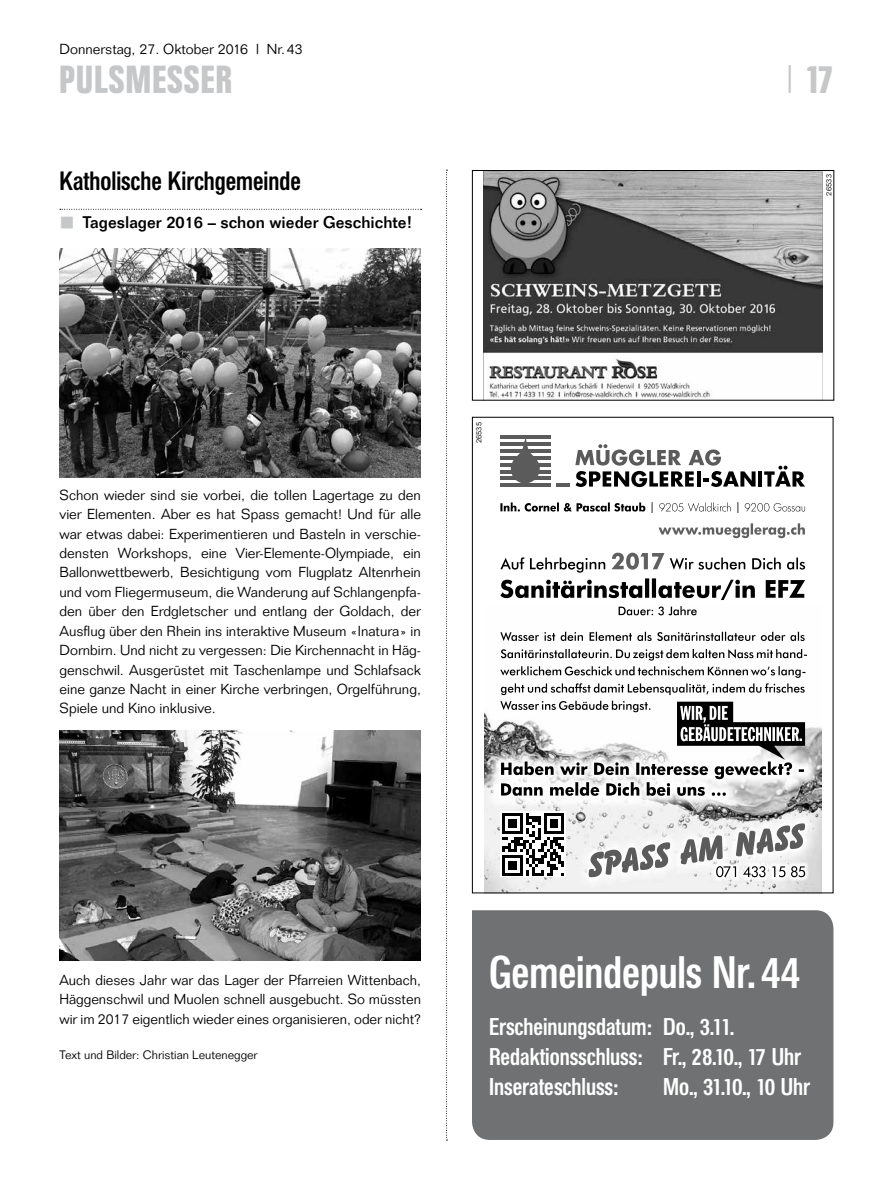
<style>
.page{position:relative;width:893px;height:1191px;background:#fff}
.page>*{position:absolute;margin:0;border:0;box-sizing:border-box;transform-origin:0 0}
.t1{font:500 45px "Folio Condensed BQ";color:#fff}
.t2{font:700 39px "Folio Condensed BQ";letter-spacing:.03em;color:#c6c7c8}
.t3{font:500 26.25px "Folio Condensed BQ";color:#000}
.t4{font:500 24px/30px "Folio Condensed BQ";color:#fff}
.t5{font:500 24px "Folio Condensed BQ";letter-spacing:-.025em;color:#fff}
.t6{font:500 16.5px "Folio";color:#000}
.t7{font:300 14.25px/19.4px "Folio";color:#000;text-align:justify}
.t8{font:300 12px "Folio";color:#000}
.t9{font:300 7.5px "Folio";letter-spacing:.02em;color:#000}
.s1{font-family:"Folio";font-weight:300}
</style>
<div class="page">
<svg style="left:446px;top:170px;width:1px;height:970px"></svg>
<svg style="left:60px;top:209px;width:362px;height:1px"></svg>
<img style="left:60px;top:248px;width:361px;height:230px">
<img style="left:60px;top:731px;width:361px;height:229px">
<div style="left:472px;top:910px;width:361px;height:230px;background:#707172"></div>
<img style="left:484px;top:606px;width:337px;height:285px">
<img style="left:484px;top:744px;width:337px;height:69px">
<svg style="left:500px;top:811px;width:66px;height:66px"></svg>
<svg style="left:658px;top:523px;width:147px;height:15px"></svg>
<svg style="left:500px;top:578px;width:305px;height:22px"></svg>
<svg style="left:500px;top:552px;width:305px;height:20px"></svg>
<svg style="left:619px;top:606px;width:78px;height:9px"></svg>
<svg style="left:576px;top:471px;width:118px;height:16px"></svg>
<svg style="left:697px;top:471px;width:3px;height:15px"></svg>
<svg style="left:703px;top:471px;width:52px;height:16px"></svg>
<hr style="left:758px;top:471px;width:4px;height:15px;background:#000">
<svg style="left:764px;top:465px;width:41px;height:21px"></svg>
<hr style="left:500px;top:435px;width:51px;height:4px;background:#5b5b5b">
<hr style="left:500px;top:442px;width:51px;height:4px;background:#5b5b5b">
<hr style="left:500px;top:449px;width:51px;height:3px;background:#5b5b5b">
<hr style="left:501px;top:456px;width:50px;height:3px;background:#5b5b5b">
<hr style="left:500px;top:463px;width:51px;height:3px;background:#5b5b5b">
<hr style="left:500px;top:470px;width:51px;height:3px;background:#5b5b5b">
<hr style="left:500px;top:476px;width:51px;height:4px;background:#5b5b5b">
<hr style="left:500px;top:483px;width:51px;height:4px;background:#5b5b5b">
<hr style="left:556px;top:483px;width:13px;height:4px;background:#5b5b5b">
<svg style="left:511px;top:439px;width:29px;height:44px"></svg>
<svg style="left:575px;top:444px;width:106px;height:21px"></svg>
<svg style="left:688px;top:449px;width:33px;height:16px"></svg>
<img style="left:572px;top:807px;width:249px;height:84px">
<svg style="left:500px;top:502px;width:145px;height:9px"></svg>
<svg style="left:651px;top:502px;width:2px;height:11px"></svg>
<svg style="left:659px;top:502px;width:146px;height:11px"></svg>
<img style="left:710px;top:860px;width:101px;height:23px">
<svg style="left:589px;top:823px;width:216px;height:54px"></svg>
<svg style="left:502px;top:813px;width:62px;height:62px"></svg>
<svg style="left:500px;top:632px;width:307px;height:164px"></svg>
<img style="left:484px;top:172px;width:338px;height:226px">
<div style="left:472px;top:170px;width:362px;height:230px;border:1px solid #000"></div>
<p class="t7" style="left:60px;top:39px;width:245px">Donnerstag, 27. Oktober 2016 l Nr.43</p>
<h2 class="t2" style="left:60px;top:58px;width:174px">PULSMESSER</h2>
<p class="t2" style="left:785px;top:58px;width:49px"><span class="s1">|</span> 17</p>
<p class="t3" style="left:60px;top:166px;width:243px">Katholische Kirchgemeinde</p>
<p class="t6" style="left:83px;top:213px;width:331px">Tageslager 2016 – schon wieder Geschichte!</p>
<p class="t7" style="left:60px;top:485px;width:363px">Schon wieder sind sie vorbei, die tollen Lagertage zu den vier Elementen. Aber es hat Spass gemacht! Und für alle war etwas dabei: Experimentieren und Basteln in verschie&shy;densten Workshops, eine Vier-Elemente-Olympiade, ein Ballonwettbewerb, Besichtigung vom Flugplatz Altenrhein und vom Fliegermuseum, die Wanderung auf Schlangenpfa&shy;den über den Erdgletscher und entlang der Goldach, der Ausflug über den Rhein ins interaktive Museum «Inatura» in Dornbirn. Und nicht zu vergessen: Die Kirchennacht in Häg&shy;genschwil. Ausgerüstet mit Taschenlampe und Schlafsack eine ganze Nacht in einer Kirche verbringen, Orgelführung, Spiele und Kino inklusive.</p>
<p class="t9" style="left:474px;top:443px;width:23px;rotate:-90deg">26535</p>
<p class="t9" style="left:824px;top:195px;width:23px;rotate:-90deg">26533</p>
<p class="t7" style="left:60px;top:970px;width:363px">Auch dieses Jahr war das Lager der Pfarreien Wittenbach, Häggenschwil und Muolen schnell ausgebucht. So müssten wir im 2017 eigentlich wieder eines organisieren, oder nicht?</p>
<p class="t8" style="left:60px;top:1048px;width:200px">Text und Bilder: Christian Leutenegger</p>
<p class="t1" style="left:489px;top:947px;width:313px">Gemeindepuls Nr. 44</p>
<p class="t4" style="left:489px;top:1012px;width:314px">Erscheinungsdatum: Do., 3.11.<br>Redaktionsschluss: Fr., 28.10., 17 Uhr<br>Inserateschluss:</p>
<p class="t5" style="left:663px;top:1073px;width:149px">Mo., 31.10., 10 Uhr</p>
</div>
